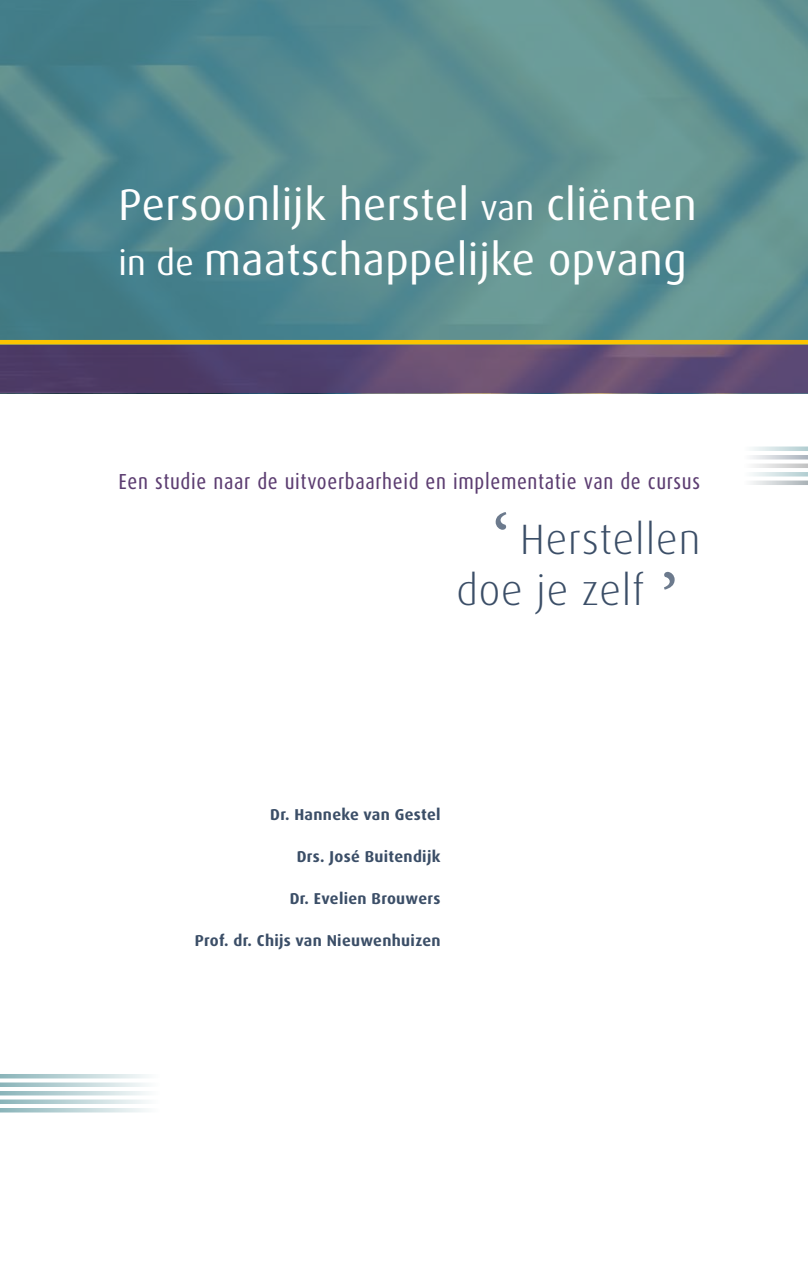
<style>
.page{position:relative;width:808px;height:1263px;background:#fff}
.page>*{position:absolute;margin:0;border:0;box-sizing:border-box;transform-origin:0 0}
.t1{font:44.25px/55.5px "Dax OT";letter-spacing:.01em;color:#fff}
.t2{font:300 42.45px/51.2px "Dax OT";letter-spacing:.02em;color:#3b4e67}
.t3{font:21.75px "Dax Condensed";letter-spacing:.03em;color:#5c3d71}
.t4{font:700 15.75px "Dax OT";letter-spacing:.02em;color:#3b4e67}
.s1{font-size:35.1px}
</style>
<div class="page">
<svg style="left:752px;top:446px;width:56px;height:5px"></svg>
<svg style="left:752px;top:455px;width:56px;height:4px"></svg>
<svg style="left:754px;top:463px;width:54px;height:5px"></svg>
<svg style="left:752px;top:472px;width:56px;height:4px"></svg>
<svg style="left:751px;top:480px;width:57px;height:5px"></svg>
<svg style="left:0;top:344px;width:808px;height:49px;background:#5c486e"></svg>
<svg style="left:0;top:0;width:808px;height:340px;background:#598c8f"></svg>
<svg style="left:0;top:1074px;width:146px;height:4px"></svg>
<svg style="left:0;top:1082px;width:146px;height:5px"></svg>
<svg style="left:0;top:1091px;width:146px;height:4px"></svg>
<svg style="left:0;top:1099px;width:146px;height:5px"></svg>
<svg style="left:0;top:1108px;width:146px;height:4px"></svg>
<svg style="left:496px;top:512px;width:10px;height:18px"></svg>
<svg style="left:664px;top:572px;width:11px;height:18px"></svg>
<hr style="left:0;top:340px;width:808px;height:4px;background:#fcc400">
<h1 class="t1" style="left:118px;top:177px;width:580px">Persoonlijk herstel <span class="s1">van</span> cliënten <span class="s1">in de</span> maatschappelijke opvang</h1>
<h3 class="t3" style="left:118px;top:469px;width:583px">Een studie naar de uitvoerbaarheid en implementatie van de cursus</h3>
<h2 class="t2" style="left:456px;top:514px;width:245px;text-indent:64px">Herstellen doe je zelf</h2>
<p class="t4" style="left:270px;top:804px;width:172px">Dr. Hanneke van Gestel</p>
<p class="t4" style="left:297px;top:846px;width:145px">Drs. José Buitendijk</p>
<p class="t4" style="left:290px;top:888px;width:152px">Dr. Evelien Brouwers</p>
<p class="t4" style="left:195px;top:930px;width:247px">Prof. dr. Chijs van Nieuwenhuizen</p>
</div>
